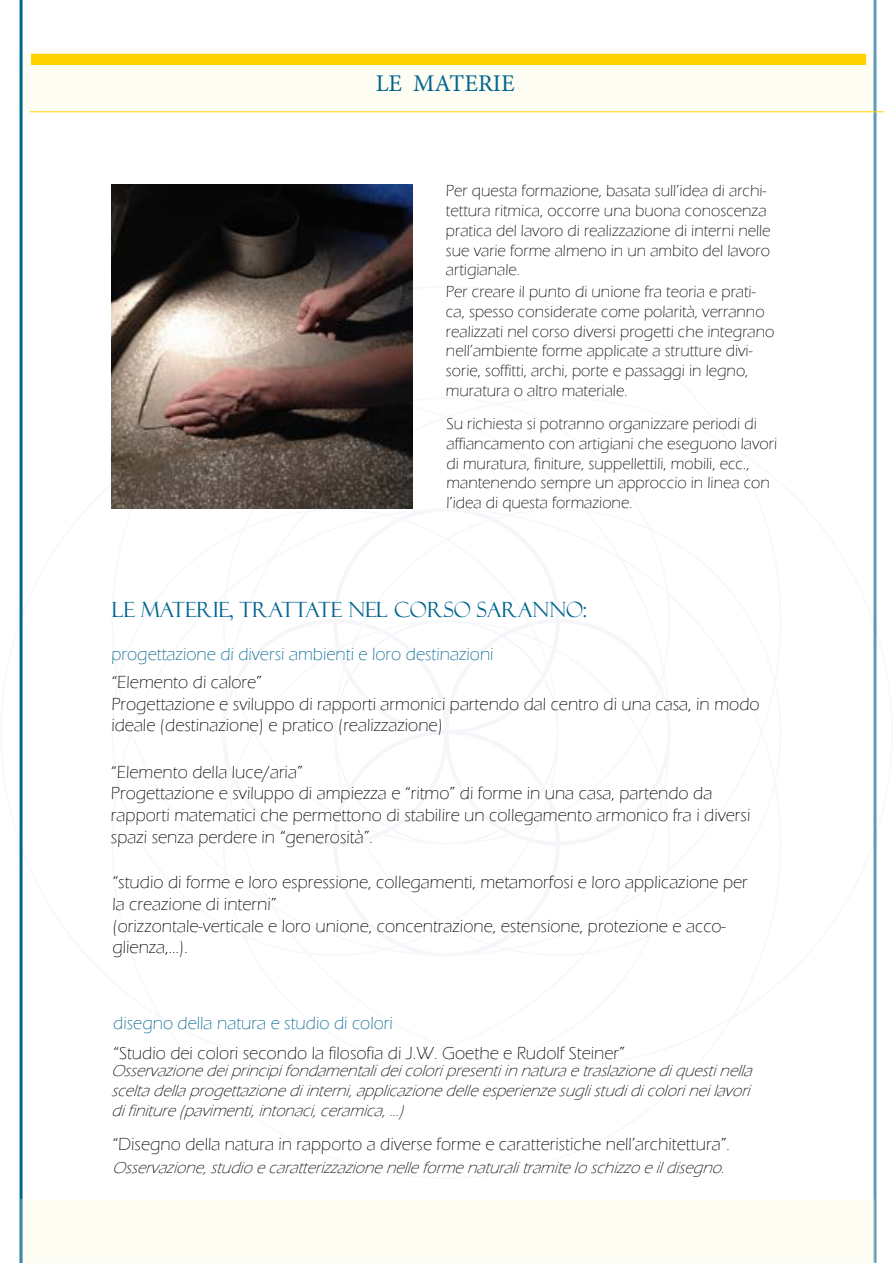
<style>
.page{position:relative;width:893px;height:1263px;background:#fff}
.page>*{position:absolute;margin:0;border:0;box-sizing:border-box;transform-origin:0 0}
.t1{font:24px "Minion Pro";color:#026590}
.t2{font:21px "Felix Titling";color:#00658f}
.t3{font:300 18px/21.6px "Eras ITC";color:#000}
.t4{font:300 18px "Eras ITC";color:#00658f}
.t5{font:300 18px "Eras ITC";color:#030304}
.t6{font:300 18px "Eras ITC";color:#020303}
.t7{font:300 16.5px/19.8px "Eras ITC";color:#010202}
.t8{font:italic 300 16.5px/19.8px "Eras ITC";color:#000}
</style>
<div class="page">
<div style="left:19px;top:54px;width:855px;height:57px;background:#fdfdf4"></div>
<img style="left:111px;top:185px;width:302px;height:323px">
<hr style="left:873px;top:0;width:3px;height:1263px;background:#00658f">
<svg style="left:20px;top:0;width:3px;height:1199px;background:#257b9f"></svg>
<div style="left:31px;top:54px;width:835px;height:11px;background:#ffd300"></div>
<hr style="left:30px;top:111px;width:854px;height:1px;background:#ffd300">
<div style="left:20px;top:1199px;width:855px;height:64px;background:#fdfdf4"></div>
<h1 class="t1" style="left:376px;top:67px;width:140px">LE MATERIE</h1>
<p class="t7" style="left:446px;top:181px;width:326px">Per questa formazione, basata sull’idea di archi&shy;tettura ritmica, occorre una buona conoscenza pratica del lavoro di realizzazione di interni nelle sue varie forme almeno in un ambito del lavoro artigianale.</p>
<p class="t7" style="left:446px;top:282px;width:330px">Per creare il punto di unione fra teoria e prati&shy;ca, spesso considerate come polarità, verranno realizzati nel corso diversi progetti che integrano nell’ambiente forme applicate a strutture divi&shy;sorie, soffitti, archi, porte e passaggi in legno, muratura o altro materiale.</p>
<p class="t7" style="left:446px;top:414px;width:332px">Su richiesta si potranno organizzare periodi di affiancamento con artigiani che eseguono lavori di muratura, finiture, suppellettili, mobili, ecc., mantenendo sempre un approccio in linea con l’idea di questa formazione.</p>
<p class="t2" style="left:112px;top:598px;width:476px">LE MATERIE, TRATTATE NEL CORSO SARANNO:</p>
<p class="t4" style="left:111px;top:644px;width:384px">progettazione di diversi ambienti e loro destinazioni</p>
<p class="t3" style="left:111px;top:672px;width:650px">“Elemento di calore”<br>Progettazione e sviluppo di rapporti armonici partendo dal centro di una casa, in modo ideale (destinazione) e pratico (realizzazione)</p>
<p class="t3" style="left:111px;top:761px;width:641px">“Elemento della luce/aria”<br>Progettazione e sviluppo di ampiezza e “ritmo” di forme in una casa, partendo da rapporti matematici che permettono di stabilire un collegamento armonico fra i diversi spazi senza perdere in “generosità”.</p>
<p class="t3" style="left:112px;top:872px;width:637px">“studio di forme e loro espressione, collegamenti, metamorfosi e loro applicazione per la creazione di interni”<br>(orizzontale-verticale e loro unione, concentrazione, estensione, protezione e acco&shy;glienza,…).</p>
<p class="t4" style="left:113px;top:1013px;width:281px">disegno della natura e studio di colori</p>
<p class="t6" style="left:113px;top:1043px;width:513px">“Studio dei colori secondo la filosofia di J.W. Goethe e Rudolf Steiner”</p>
<p class="t8" style="left:111px;top:1061px;width:647px">Osservazionedeiprincipifondamentalideicoloripresentiin naturaetraslazionediquestinella sceltadellaprogettazionediinterni,applicazionedelleesperienzesuglistudidicolorineilavori difiniture(pavimenti,intonaci,ceramica,…)</p>
<p class="t5" style="left:112px;top:1134px;width:619px">“Disegno della natura in rapporto a diverse forme e caratteristiche nell’architettura”.</p>
<p class="t8" style="left:112px;top:1158px;width:618px">Osservazione,studioecaratterizzazionenelleformenaturalitramiteloschizzoeildisegno.</p>
</div>
